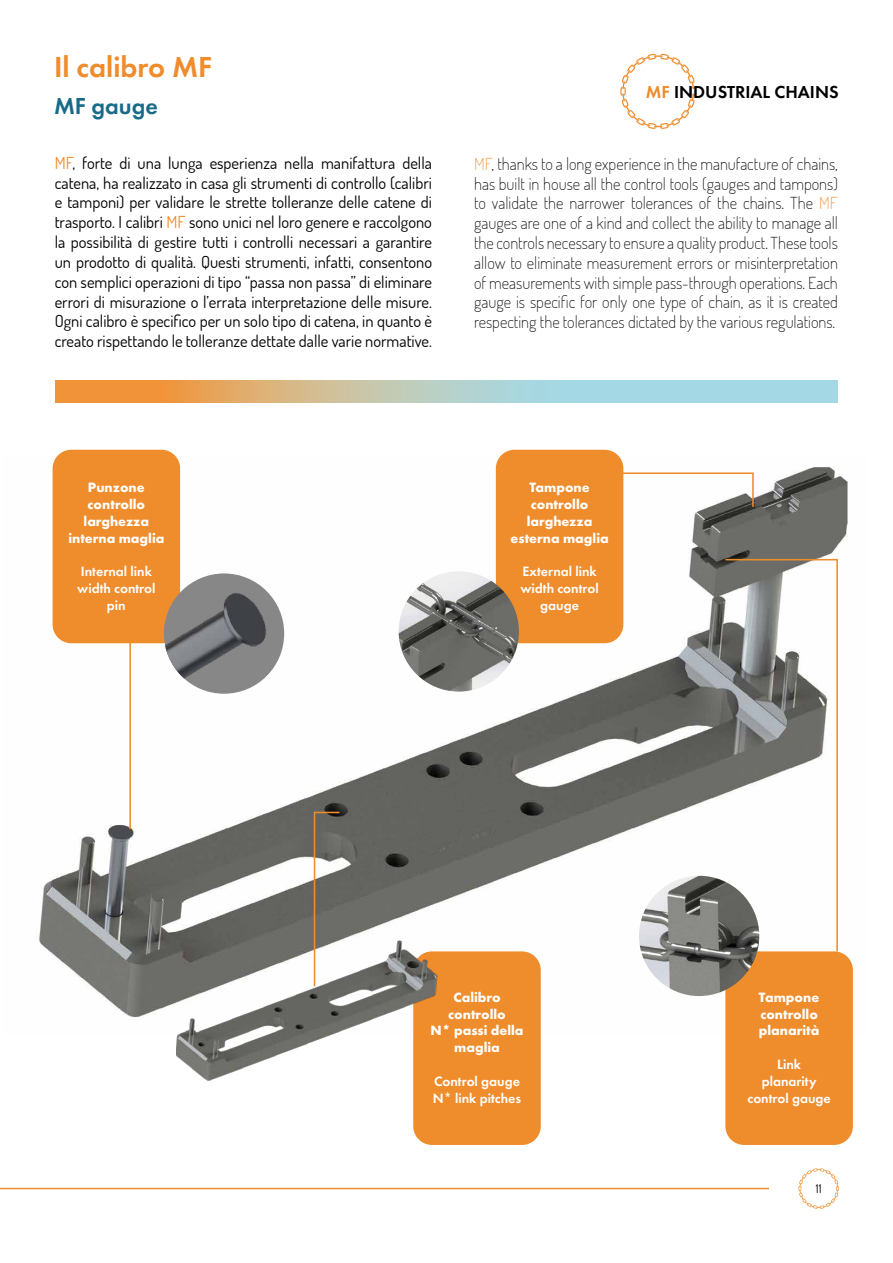
<style>
.page{position:relative;width:893px;height:1263px;background:#fff}
.page>*{position:absolute;margin:0;border:0;box-sizing:border-box;transform-origin:0 0}
.t1{font:600 30px "Futura PT";color:#ef8c2c}
.t2{font:600 24px "Futura PT";color:#176b89}
.t3{font:600 18px "Futura PT";color:#000}
.t4{font:16.5px/19.8px "Dosis";color:#000;text-align:justify}
.t5{font:200 16.5px/19.8px "Dosis";color:#000;text-align:justify}
.t6{font:700 14.1px/16.8px "Futura PT";color:#fff;text-align:center}
.t7{font:600 14.1px/16.8px "Futura PT";color:#fff;text-align:center}
.t8{font:12px "Dosis";color:#000}
.s1{color:#ef8c2c}
</style>
<div class="page">
<hr style="left:0;top:1188px;width:769px;height:1px;background:#ef8c2c">
<img style="left:39px;top:455px;width:814px;height:563px">
<hr style="left:129px;top:641px;width:2px;height:188px;background:#ef8c2c">
<div style="left:53px;top:450px;width:127px;height:193px;background:#ef8c2c;border-radius:19px"></div>
<svg style="left:724px;top:558px;width:115px;height:393px"></svg>
<div style="left:413px;top:951px;width:128px;height:194px;background:#ef8c2c;border-radius:19px"></div>
<svg style="left:313px;top:811px;width:28px;height:117px;background:#807a70"></svg>
<svg style="left:623px;top:472px;width:131px;height:36px"></svg>
<div style="left:725px;top:951px;width:128px;height:194px;background:#ef8c2c;border-radius:19px"></div>
<svg style="left:620px;top:54px;width:76px;height:75px"></svg>
<svg style="left:798px;top:1168px;width:41px;height:41px"></svg>
<img style="left:176px;top:928px;width:263px;height:156px">
<img style="left:639px;top:876px;width:120px;height:120px;border-radius:60px">
<div style="left:164px;top:573px;width:120px;height:121px;background:#878787;border-radius:50%"></div>
<img style="left:164px;top:587px;width:106px;height:107px">
<svg style="left:55px;top:380px;width:783px;height:23px;background:#c1c2a9"></svg>
<div style="left:496px;top:450px;width:127px;height:193px;background:#ef8c2c;border-radius:19px"></div>
<img style="left:399px;top:571px;width:120px;height:121px;border-radius:60px">
<h1 class="t1" style="left:54px;top:48px;width:160px">Il calibro MF</h1>
<h2 class="t2" style="left:54px;top:91px;width:105px">MF gauge</h2>
<p class="t4" style="left:55px;top:152px;width:379px"><span class="s1">MF</span>, forte di una lunga esperienza nella manifattura della catena, ha realizzato in casa gli strumenti di controllo (calibri e tamponi) per validare le strette tolleranze delle catene di trasporto. I calibri <span class="s1">MF</span> sono unici nel loro genere e raccolgono la possibilità di gestire tutti i controlli necessari a garantire un prodotto di qualità. Questi strumenti, infatti, consentono con semplici operazioni di tipo “passa non passa” di eliminare errori di misurazione o l’errata interpretazione delle misure.<br>Ogni calibro è specifico per un solo tipo di catena, in quanto è creato rispettando le tolleranze dettate dalle varie normative.</p>
<p class="t5" style="left:474px;top:153px;width:365px"><span class="s1">MF</span>, thanks to a long experience in the manufacture of chains, has built in house all the control tools (gauges and tampons) to validate the narrower tolerances of the chains. The <span class="s1">MF </span>gauges are one of a kind and collect the ability to manage all the controls necessary to ensure a quality product. These tools allow to eliminate measurement errors or misinterpretation of measurements with simple pass-through operations. Each gauge is specific for only one type of chain, as it is created respecting the tolerances dictated by the various regulations.</p>
<p class="t3" style="left:646px;top:80px;width:194px"><span class="s1">MF</span> INDUSTRIAL CHAINS</p>
<p class="t6" style="left:68px;top:479px;width:98px">Punzone controllo larghezza interna maglia</p>
<p class="t7" style="left:77px;top:563px;width:80px">Internal link width control pin</p>
<p class="t6" style="left:510px;top:479px;width:100px">Tampone controllo larghezza esterna maglia</p>
<p class="t7" style="left:520px;top:563px;width:80px">External link width control gauge</p>
<p class="t6" style="left:430px;top:988px;width:95px">Calibro controllo<br>N* passi della maglia</p>
<p class="t7" style="left:433px;top:1072px;width:90px;text-align:left">Control gauge<br>N* link pitches</p>
<p class="t6" style="left:759px;top:988px;width:62px;text-align:justify">Tampone controllo planarità</p>
<p class="t7" style="left:747px;top:1056px;width:85px">Link<br>planarity control gauge</p>
<p class="t8" style="left:816px;top:1181px;width:7px">11</p>
</div>
